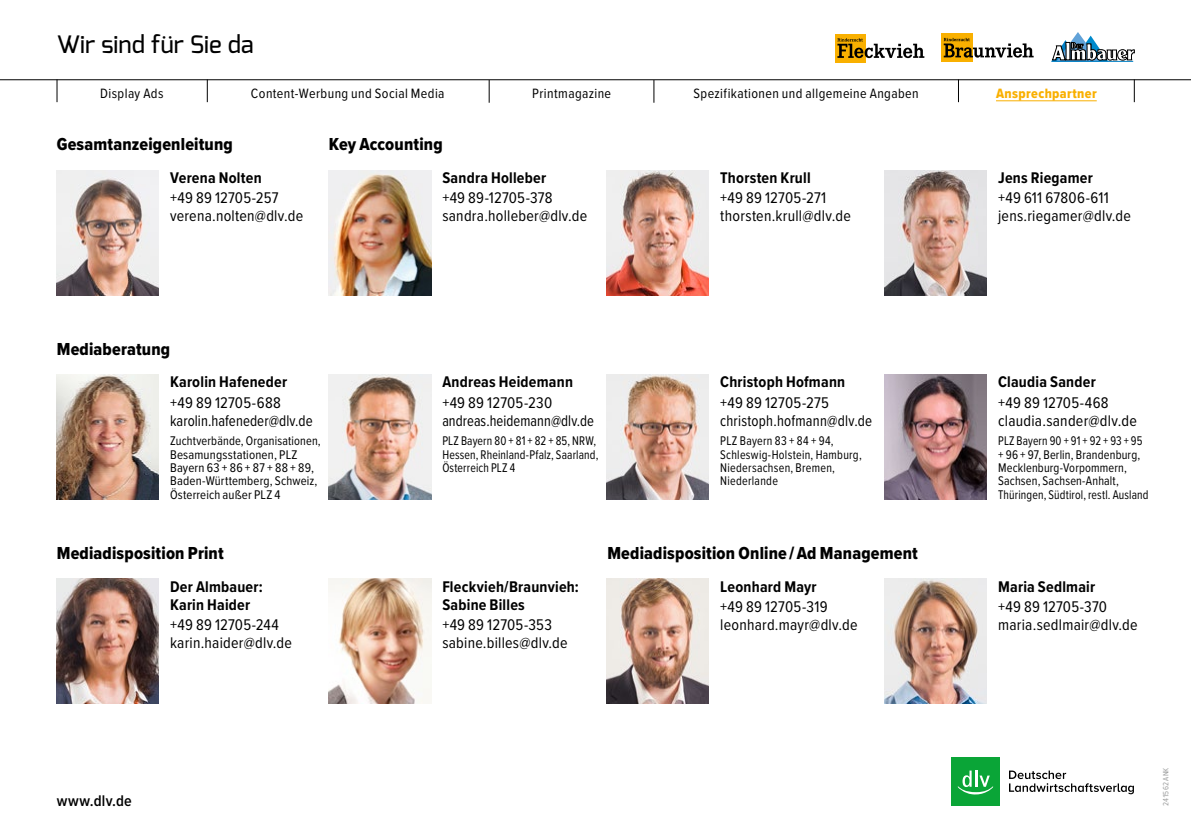
<style>
.page{position:relative;width:1191px;height:840px;background:#fff}
.page>*{position:absolute;margin:0;border:0;box-sizing:border-box;transform-origin:0 0}
.t1{font:500 24px "Exo";letter-spacing:.005em;color:#000}
.t2{font:18px "Proxima Nova Cond Extrabld";letter-spacing:.01em;color:#000}
.t3{font:16px/18px "Proxima Nova Cond";letter-spacing:.015em;color:#000}
.t4{font:700 16px/18px "Proxima Nova Cond";letter-spacing:.015em;color:#000}
.t5{font:600 16px "Proxima Nova Cond";letter-spacing:.02em;color:#000}
.t6{font:14px "Proxima Nova Cond";letter-spacing:.03em;color:#000}
.t7{font:14px "Proxima Nova Cond Extrabld";letter-spacing:.03em;color:#f9b000}
.t8{font:13px/13.4px "Proxima Nova Cond";letter-spacing:.015em;color:#000;scale:.9 1}
.t9{font:13px/13.4px "Proxima Nova Cond";letter-spacing:.015em;color:#000;scale:.95 1}
.t10{font:13px/13.4px "Proxima Nova Cond";letter-spacing:.015em;color:#000;scale:.93 1}
.t11{font:13px/13.4px "Proxima Nova Cond";letter-spacing:.015em;color:#000;scale:.91 1}
.t12{font:8px "Proxima Nova Cond";letter-spacing:.015em;color:#9c9d9d}
</style>
<div class="page">
<div style="left:835px;top:34px;width:31px;height:28px;background:#f9b000"></div>
<svg style="left:837px;top:38px;width:87px;height:20px"></svg>
<div style="left:941px;top:34px;width:32px;height:28px;background:#f9b000"></div>
<svg style="left:943px;top:38px;width:90px;height:20px"></svg>
<hr style="left:1051px;top:61px;width:82px;height:1px;background:#0080c6">
<svg style="left:1051px;top:32px;width:83px;height:29px"></svg>
<hr style="left:0;top:79px;width:1191px;height:1px;background:#000">
<svg style="left:1134px;top:79px;width:1px;height:23px"></svg>
<svg style="left:958px;top:79px;width:1px;height:23px"></svg>
<svg style="left:653px;top:80px;width:1px;height:23px"></svg>
<svg style="left:489px;top:80px;width:1px;height:23px"></svg>
<svg style="left:57px;top:79px;width:1px;height:23px"></svg>
<svg style="left:207px;top:79px;width:1px;height:23px"></svg>
<div style="left:951px;top:757px;width:48px;height:48px;background:#0aa537"></div>
<svg style="left:957px;top:770px;width:36px;height:25px"></svg>
<svg style="left:1009px;top:770px;width:125px;height:23px"></svg>
<img style="left:329px;top:578px;width:102px;height:125px">
<hr style="left:996px;top:100px;width:100px;height:1px;background:#f9b000">
<img style="left:57px;top:170px;width:102px;height:125px">
<img style="left:329px;top:170px;width:102px;height:125px">
<img style="left:607px;top:170px;width:102px;height:125px">
<img style="left:884px;top:170px;width:102px;height:125px">
<img style="left:57px;top:374px;width:102px;height:125px">
<img style="left:329px;top:374px;width:102px;height:125px">
<img style="left:607px;top:374px;width:102px;height:125px">
<img style="left:884px;top:374px;width:102px;height:125px">
<img style="left:57px;top:578px;width:102px;height:125px">
<img style="left:607px;top:578px;width:102px;height:125px">
<img style="left:884px;top:578px;width:102px;height:125px">
<h1 class="t1" style="left:57px;top:28px;width:198px">Wir sind für Sie da</h1>
<p class="t6" style="left:100px;top:83px;width:65px">Display Ads</p>
<p class="t6" style="left:251px;top:83px;width:195px">Content-Werbung und Social Media</p>
<p class="t6" style="left:532px;top:83px;width:81px">Printmagazine</p>
<p class="t6" style="left:693px;top:83px;width:227px">Spezifikationen und allgemeine Angaben</p>
<p class="t2" style="left:57px;top:131px;width:178px">Gesamtanzeigenleitung</p>
<p class="t4" style="left:170px;top:168px;width:93px">Verena Nolten</p>
<p class="t3" style="left:170px;top:188px;width:135px">+49 89 12705-257 verena.nolten@dlv.de</p>
<p class="t2" style="left:329px;top:131px;width:115px">Key Accounting</p>
<p class="t4" style="left:442px;top:168px;width:105px">Sandra Holleber</p>
<p class="t3" style="left:442px;top:188px;width:146px">+49 89-12705-378 sandra.holleber@dlv.de</p>
<p class="t4" style="left:720px;top:168px;width:92px">Thorsten Krull</p>
<p class="t3" style="left:720px;top:188px;width:132px">+49 89 12705-271 thorsten.krull@dlv.de</p>
<p class="t2" style="left:57px;top:335px;width:115px">Mediaberatung</p>
<p class="t4" style="left:170px;top:372px;width:119px">Karolin Hafeneder</p>
<p class="t3" style="left:170px;top:393px;width:144px">+49 89 12705-688 karolin.hafeneder@dlv.de</p>
<p class="t9" style="left:170px;top:433px;width:160px">Zuchtverbände, Organisationen,<br>Besamungsstationen, PLZ<br>Bayern 63 + 86 + 87 + 88 + 89,<br>Baden-Württemberg, Schweiz,<br>Österreich außer PLZ 4</p>
<p class="t2" style="left:57px;top:539px;width:168px">Mediadisposition Print</p>
<p class="t4" style="left:170px;top:576px;width:94px">Der Almbauer:<br>Karin Haider</p>
<p class="t3" style="left:170px;top:614px;width:123px">+49 89 12705-244 karin.haider@dlv.de</p>
<p class="t4" style="left:442px;top:372px;width:132px">Andreas Heidemann</p>
<p class="t3" style="left:442px;top:393px;width:153px">+49 89 12705-230 andreas.heidemann@dlv.de</p>
<p class="t11" style="left:442px;top:433px;width:173px">PLZ Bayern 80 + 81 + 82 + 85, NRW,<br>Hessen, Rheinland-Pfalz, Saarland,<br>Österreich PLZ 4</p>
<p class="t4" style="left:720px;top:372px;width:126px">Christoph Hofmann</p>
<p class="t3" style="left:720px;top:393px;width:153px">+49 89 12705-275 christoph.hofmann@dlv.de</p>
<p class="t10" style="left:720px;top:433px;width:154px">PLZ Bayern 83 + 84 + 94,<br>Schleswig-Holstein, Hamburg,<br>Niedersachsen, Bremen,<br>Niederlande</p>
<p class="t4" style="left:442px;top:576px;width:138px">Fleckvieh/Braunvieh:<br>Sabine Billes</p>
<p class="t3" style="left:442px;top:614px;width:127px">+49 89 12705-353 sabine.billes@dlv.de</p>
<p class="t2" style="left:607px;top:539px;width:312px">Mediadisposition Online / Ad Management</p>
<p class="t4" style="left:720px;top:576px;width:98px">Leonhard Mayr</p>
<p class="t3" style="left:720px;top:596px;width:139px">+49 89 12705-319 leonhard.mayr@dlv.de</p>
<p class="t5" style="left:57px;top:788px;width:77px">www.dlv.de</p>
<p class="t7" style="left:996px;top:83px;width:102px">Ansprechpartner</p>
<p class="t4" style="left:998px;top:168px;width:96px">Jens Riegamer</p>
<p class="t3" style="left:998px;top:188px;width:134px">+49 611 67806-611 jens.riegamer@dlv.de</p>
<p class="t4" style="left:998px;top:372px;width:99px">Claudia Sander</p>
<p class="t3" style="left:998px;top:393px;width:140px">+49 89 12705-468 claudia.sander@dlv.de</p>
<p class="t8" style="left:998px;top:433px;width:169px">PLZ Bayern 90 + 91 + 92 + 93 + 95 + 96 + 97, Berlin, Brandenburg,<br>Mecklenburg-Vorpommern,<br>Sachsen, Sachsen-Anhalt,<br>Thüringen, Südtirol, restl. Ausland</p>
<p class="t4" style="left:998px;top:576px;width:99px">Maria Sedlmair</p>
<p class="t3" style="left:998px;top:596px;width:141px">+49 89 12705-370 maria.sedlmair@dlv.de</p>
<p class="t12" style="left:1159px;top:805px;width:40px;rotate:-90deg">241562 ANK</p>
</div>
